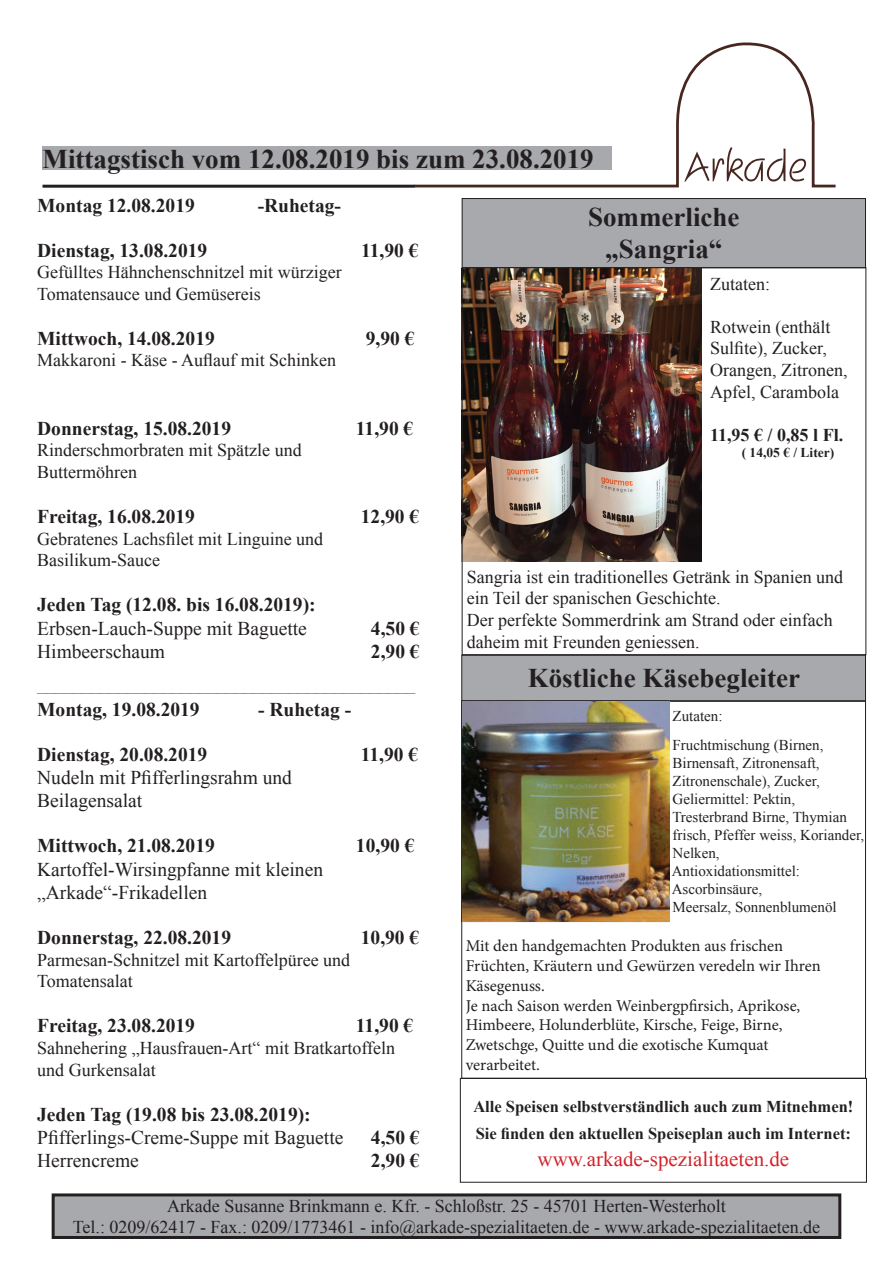
<style>
.page{position:relative;width:893px;height:1263px;background:#fff}
.page>*{position:absolute;margin:0;border:0;box-sizing:border-box;transform-origin:0 0}
.t1{font:700 27px/32.4px "Times New Roman";color:#231f20;text-align:center}
.t2{font:21px "Times New Roman";color:#d1232a}
.t3{font:700 19.5px "Times New Roman";color:#231f20}
.t4{font:19.5px/23.4px "Times New Roman";color:#231f20}
.t5{font:18px/21.6px "Times New Roman";color:#231f20}
.t6{font:700 18px "Times New Roman";color:#231f20}
.t7{font:16.5px/19.8px "Minion Pro";letter-spacing:-.005em;color:#231f20}
.t8{font:700 16.5px/27px "Times New Roman";color:#231f20}
.t9{font:15px/18px "Times New Roman";color:#231f20}
.t10{font:700 13.5px "Times New Roman";color:#231f20}
.t11{font:9px "Times New Roman";color:#231f20}
</style>
<div class="page">
<div style="left:460px;top:1078px;width:407px;height:104px;border:1px solid #231f20"></div>
<div style="left:462px;top:199px;width:403px;height:69px;background:#a8a9ad"></div>
<div style="left:462px;top:198px;width:404px;height:70px;border:1px solid #231f20"></div>
<img style="left:464px;top:269px;width:238px;height:292px">
<div style="left:462px;top:655px;width:403px;height:46px;background:#a8a9ad"></div>
<div style="left:462px;top:655px;width:404px;height:46px;border:1px solid #231f20"></div>
<div style="left:462px;top:267px;width:404px;height:388px;border:1px solid #231f20"></div>
<img style="left:462px;top:701px;width:207px;height:221px">
<svg style="left:415px;top:43px;width:421px;height:144px"></svg>
<svg style="left:684px;top:147px;width:124px;height:36px"></svg>
<hr style="left:43px;top:185px;width:372px;height:3px;background:#231f20">
<div style="left:43px;top:147px;width:569px;height:23px;background:#a8a9ad"></div>
<div style="left:53px;top:1195px;width:787px;height:42px;background:#a8a9ad"></div>
<div style="left:52px;top:1193px;width:789px;height:46px;border:3px solid #231f20"></div>
<h1 class="t1" style="left:43px;top:142px;width:553px">Mittagstisch vom 12.08.2019 bis zum 23.08.2019</h1>
<p class="t3" style="left:37px;top:192px;width:159px">Montag 12.08.2019</p>
<p class="t3" style="left:258px;top:192px;width:85px">-Ruhetag-</p>
<p class="t3" style="left:37px;top:237px;width:172px">Dienstag, 13.08.2019</p>
<p class="t3" style="left:361px;top:237px;width:59px">11,90 €</p>
<p class="t5" style="left:37px;top:261px;width:306px">Gefülltes Hähnchenschnitzel mit würziger<br>Tomatensauce und Gemüsereis</p>
<p class="t3" style="left:37px;top:325px;width:179px">Mittwoch, 14.08.2019</p>
<p class="t3" style="left:366px;top:325px;width:50px">9,90 €</p>
<p class="t5" style="left:37px;top:349px;width:300px">Makkaroni - Käse - Auflauf mit Schinken</p>
<p class="t3" style="left:37px;top:415px;width:195px">Donnerstag, 15.08.2019</p>
<p class="t3" style="left:356px;top:415px;width:59px">11,90 €</p>
<p class="t5" style="left:37px;top:439px;width:266px">Rinderschmorbraten mit Spätzle und<br>Buttermöhren</p>
<p class="t3" style="left:37px;top:503px;width:159px">Freitag, 16.08.2019</p>
<p class="t3" style="left:361px;top:503px;width:60px">12,90 €</p>
<p class="t5" style="left:37px;top:527px;width:287px">Gebratenes Lachsfilet mit Linguine und<br>Basilikum-Sauce</p>
<p class="t3" style="left:37px;top:591px;width:280px">Jeden Tag (12.08. bis 16.08.2019):</p>
<p class="t4" style="left:37px;top:616px;width:271px">Erbsen-Lauch-Suppe mit Baguette</p>
<p class="t3" style="left:371px;top:615px;width:50px">4,50 €</p>
<p class="t4" style="left:37px;top:639px;width:129px">Himbeerschaum</p>
<p class="t3" style="left:371px;top:638px;width:50px">2,90 €</p>
<p class="t11" style="left:37px;top:683px;width:379px">____________________________________________________________________________________</p>
<p class="t3" style="left:37px;top:696px;width:164px">Montag, 19.08.2019</p>
<p class="t3" style="left:258px;top:696px;width:95px">- Ruhetag -</p>
<p class="t3" style="left:37px;top:741px;width:172px">Dienstag, 20.08.2019</p>
<p class="t3" style="left:361px;top:741px;width:59px">11,90 €</p>
<p class="t4" style="left:37px;top:765px;width:256px">Nudeln mit Pfifferlingsrahm und<br>Beilagensalat</p>
<p class="t3" style="left:37px;top:832px;width:179px">Mittwoch, 21.08.2019</p>
<p class="t3" style="left:356px;top:832px;width:60px">10,90 €</p>
<p class="t4" style="left:37px;top:857px;width:287px">Kartoffel-Wirsingpfanne mit kleinen „Arkade“-Frikadellen</p>
<p class="t3" style="left:37px;top:924px;width:195px">Donnerstag, 22.08.2019</p>
<p class="t3" style="left:361px;top:924px;width:60px">10,90 €</p>
<p class="t5" style="left:37px;top:949px;width:315px">Parmesan-Schnitzel mit Kartoffelpüree und<br>Tomatensalat</p>
<p class="t3" style="left:37px;top:1012px;width:159px">Freitag, 23.08.2019</p>
<p class="t3" style="left:356px;top:1012px;width:59px">11,90 €</p>
<p class="t5" style="left:37px;top:1037px;width:360px">Sahnehering „Hausfrauen-Art“ mit Bratkartoffeln und Gurkensalat</p>
<p class="t3" style="left:37px;top:1101px;width:275px">Jeden Tag (19.08 bis 23.08.2019):</p>
<p class="t4" style="left:37px;top:1125px;width:308px">Pfifferlings-Creme-Suppe mit Baguette</p>
<p class="t3" style="left:371px;top:1124px;width:50px">4,50 €</p>
<p class="t4" style="left:37px;top:1149px;width:103px">Herrencreme</p>
<p class="t3" style="left:371px;top:1147px;width:50px">2,90 €</p>
<h1 class="t1" style="left:588px;top:200px;width:153px">Sommerliche „Sangria“</h1>
<p class="t5" style="left:710px;top:272px;width:61px">Zutaten:</p>
<p class="t5" style="left:710px;top:316px;width:139px">Rotwein (enthält<br>Sulfite), Zucker,<br>Orangen, Zitronen,<br>Apfel, Carambola</p>
<p class="t6" style="left:710px;top:422px;width:135px">11,95 € / 0,85 l Fl.</p>
<p class="t10" style="left:742px;top:443px;width:94px">( 14,05 € / Liter)</p>
<p class="t5" style="left:467px;top:566px;width:378px">Sangria ist ein traditionelles Getränk in Spanien und ein Teil der spanischen Geschichte.<br>Der perfekte Sommerdrink am Strand oder einfach daheim mit Freunden geniessen.</p>
<h1 class="t1" style="left:528px;top:661px;width:274px">Köstliche Käsebegleiter</h1>
<p class="t9" style="left:673px;top:701px;width:152px;line-height:28.8px">Zutaten:<br>Fruchtmischung (Birnen,</p>
<p class="t9" style="left:672px;top:753px;width:194px">Birnensaft, Zitronensaft,<br>Zitronenschale), Zucker,<br>Geliermittel: Pektin,<br>Tresterbrand Birne, Thymian frisch, Pfeffer weiss, Koriander,<br>Nelken,<br>Antioxidationsmittel:<br>Ascorbinsäure,<br>Meersalz, Sonnenblumenöl</p>
<p class="t7" style="left:466px;top:936px;width:357px">Mit den handgemachten Produkten aus frischen Früchten, Kräutern und Gewürzen veredeln wir Ihren Käsegenuss.<br>Je nach Saison werden Weinbergpfirsich, Aprikose, Himbeere, Holunderblüte, Kirsche, Feige, Birne, Zwetschge, Quitte und die exotische Kumquat verarbeitet.</p>
<p class="t8" style="left:473px;top:1092px;width:381px">Alle Speisen selbstverständlich auch zum Mitnehmen!<br>Sie finden den aktuellen Speiseplan auch im Internet:</p>
<p class="t2" style="left:538px;top:1145px;width:253px">www.arkade-spezialitaeten.de</p>
<p class="t5" style="left:73px;top:1194px;width:749px;text-align:center">Arkade Susanne Brinkmann e. Kfr. - Schloßstr. 25 - 45701 Herten-Westerholt<br>Tel.: 0209/62417 - Fax.: 0209/1773461 - info@arkade-spezialitaeten.de - www.arkade-spezialitaeten.de</p>
</div>
